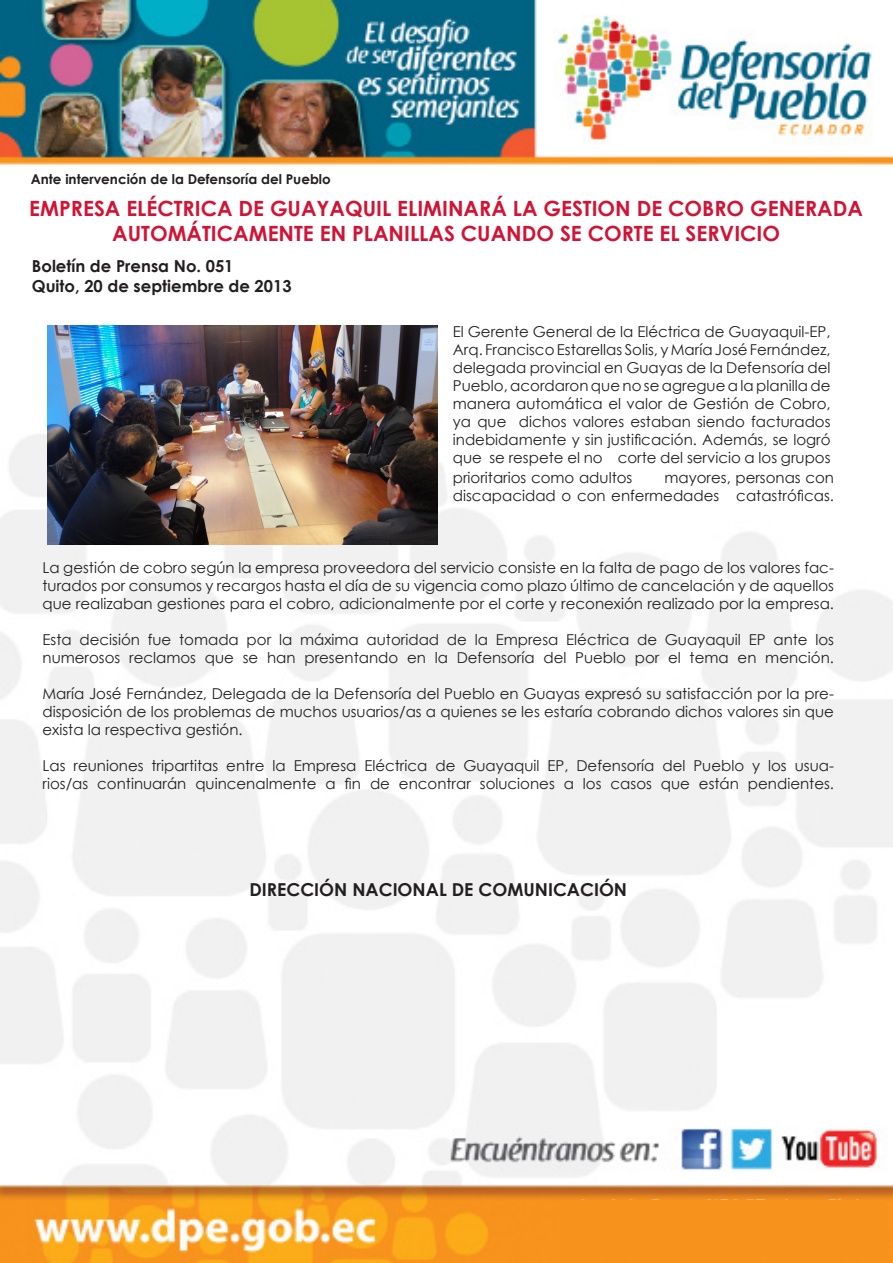
<style>
.page{position:relative;width:893px;height:1263px;background:#fff}
.page>*{position:absolute;margin:0;border:0;box-sizing:border-box;transform-origin:0 0}
.t1{font:700 21px/25.2px "Century Gothic";color:#d11435;text-align:center}
.t2{font:700 17.85px "Century Gothic";color:#231f20}
.t3{font:700 16.5px "Century Gothic";color:#231f20}
.t4{font:15px/18px "Century Gothic";color:#231f20;text-align:justify}
.t5{font:700 13.5px "Century Gothic";color:#231f20}
</style>
<div class="page">
<img style="left:0;top:0;width:893px;height:1263px">
<div style="left:561px;top:1200px;width:325px;height:60px;background:#f7931d"></div>
<img style="left:48px;top:325px;width:389px;height:219px">
<p class="t5" style="left:31px;top:170px;width:301px">Ante intervención de la Defensoría del Pueblo</p>
<p class="t1" style="left:29px;top:195px;width:835px">EMPRESA ELÉCTRICA DE GUAYAQUIL ELIMINARÁ LA GESTION DE COBRO GENERADA<br>AUTOMÁTICAMENTE EN PLANILLAS CUANDO SE CORTE EL SERVICIO</p>
<p class="t3" style="left:32px;top:255px;width:203px">Boletín de Prensa No. 051</p>
<p class="t3" style="left:32px;top:275px;width:261px">Quito, 20 de septiembre de 2013</p>
<p class="t4" style="left:453px;top:322px;width:379px">El Gerente General de la Eléctrica de Guayaquil-EP, Arq. Francisco Estarellas Solis, y María José Fernández, delegada provincial en Guayas de la Defensoría del Pueblo, acordaron que no se agregue a la planilla de manera automática el valor de Gestión de Cobro, ya que dichos valores estaban siendo facturados indebidamente y sin justificación. Además, se logró que se respete el no corte del servicio a los grupos</p>
<p class="t4" style="left:453px;top:469px;width:181px">prioritarios como adultos</p>
<p class="t4" style="left:453px;top:469px;width:383px;text-align:right">mayores, personas con<br>discapacidad o con enfermedades catastróficas.</p>
<p class="t4" style="left:43px;top:559px;width:793px">La gestión de cobro según la empresa proveedora del servicio consiste en la falta de pago de los valores fac&shy;turados por consumos y recargos hasta el día de su vigencia como plazo último de cancelación y de aquellos que realizaban gestiones para el cobro, adicionalmente por el corte y reconexión realizado por la empresa.</p>
<p class="t4" style="left:43px;top:631px;width:793px">Esta decisión fue tomada por la máxima autoridad de la Empresa Eléctrica de Guayaquil EP ante los numerosos reclamos que se han presentando en la Defensoría del Pueblo por el tema en mención.</p>
<p class="t4" style="left:43px;top:685px;width:793px">María José Fernández, Delegada de la Defensoría del Pueblo en Guayas expresó su satisfacción por la pre&shy;disposición de los problemas de muchos usuarios/as a quienes se les estaría cobrando dichos valores sin que exista la respectiva gestión.</p>
<p class="t4" style="left:43px;top:757px;width:793px">Las reuniones tripartitas entre la Empresa Eléctrica de Guayaquil EP, Defensoría del Pueblo y los usua&shy;rios/as continuarán quincenalmente a fin de encontrar soluciones a los casos que están pendientes.</p>
<p class="t2" style="left:249px;top:878px;width:379px">DIRECCIÓN NACIONAL DE COMUNICACIÓN</p>
</div>
